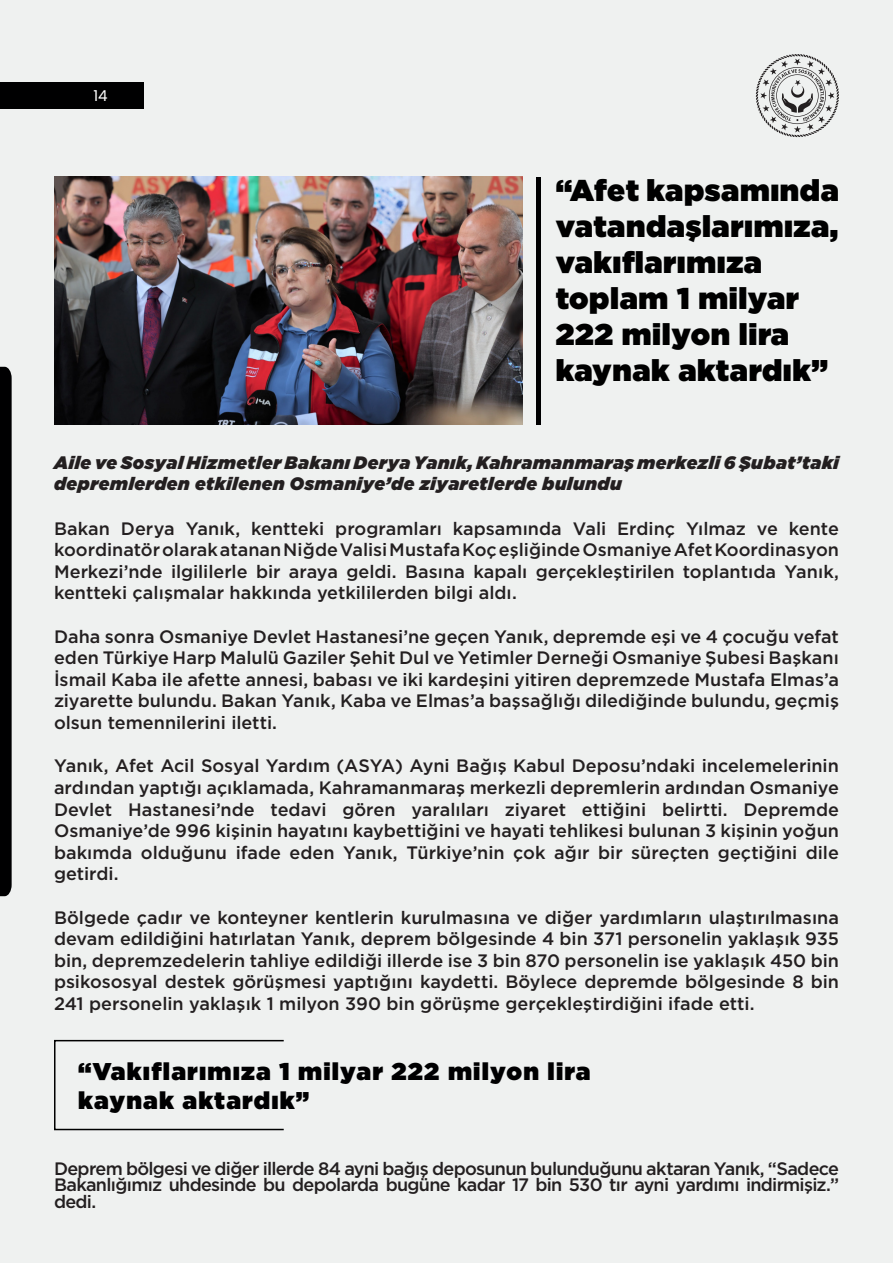
<style>
.page{position:relative;width:893px;height:1263px;background:#eff1f0}
.page>*{position:absolute;margin:0;border:0;box-sizing:border-box;transform-origin:0 0}
.başlık{font:900 30px/36px "Gotham";letter-spacing:.02em;color:#000}
.t1{font:900 24.3px/29.1px "Gotham";letter-spacing:.05em;color:#000001}
.t2{font:500 18px/21.6px "Gotham";color:#231f20;text-align:justify}
.t3{font:italic 900 18px/21.6px "Gotham";letter-spacing:.03em;color:#231f20}
.t4{font:15px "Poppins";color:#fff}
</style>
<div class="page">
<svg style="left:756px;top:54px;width:83px;height:83px"></svg>
<div style="left:0;top:82px;width:143px;height:27px;background:#000001"></div>
<svg style="left:0;top:367px;width:12px;height:529px;background:#080809"></svg>
<img style="left:54px;top:177px;width:468px;height:247px">
<hr style="left:537px;top:177px;width:4px;height:247px;background:#000001">
<div style="left:54px;top:1040px;width:230px;height:90px;border:2px solid #000"></div>
<p class="t4" style="left:93px;top:87px;width:16px">14</p>
<p class="başlık" style="left:556px;top:172px;width:285px">“Afet kapsamında vatandaşlarımıza, vakıflarımıza toplam 1 milyar<br>222 milyon lira kaynak aktardık”</p>
<p class="t3" style="left:54px;top:451px;width:786px">Aile ve Sosyal Hizmetler Bakanı Derya Yanık, Kahramanmaraş merkezli 6 Şubat’taki depremlerden etkilenen Osmaniye’de ziyaretlerde bulundu</p>
<p class="t2" style="left:54px;top:517px;width:786px">Bakan Derya Yanık, kentteki programları kapsamında Vali Erdinç Yılmaz ve kente koordinatör olarak atanan Niğde Valisi Mustafa Koç eşliğinde Osmaniye Afet Koordinasyon Merkezi’nde ilgililerle bir araya geldi. Basına kapalı gerçekleştirilen toplantıda Yanık, kentteki çalışmalar hakkında yetkililerden bilgi aldı.</p>
<p class="t2" style="left:54px;top:625px;width:786px">Daha sonra Osmaniye Devlet Hastanesi’ne geçen Yanık, depremde eşi ve 4 çocuğu vefat eden Türkiye Harp Malulü Gaziler Şehit Dul ve Yetimler Derneği Osmaniye Şubesi Başkanı İsmail Kaba ile afette annesi, babası ve iki kardeşini yitiren depremzede Mustafa Elmas’a ziyarette bulundu. Bakan Yanık, Kaba ve Elmas’a başsağlığı dilediğinde bulundu, geçmiş olsun temennilerini iletti.</p>
<p class="t2" style="left:54px;top:755px;width:786px">Yanık, Afet Acil Sosyal Yardım (ASYA) Ayni Bağış Kabul Deposu’ndaki incelemelerinin ardından yaptığı açıklamada, Kahramanmaraş merkezli depremlerin ardından Osmaniye Devlet Hastanesi’nde tedavi gören yaralıları ziyaret ettiğini belirtti. Depremde Osmaniye’de 996 kişinin hayatını kaybettiğini ve hayati tehlikesi bulunan 3 kişinin yoğun bakımda olduğunu ifade eden Yanık, Türkiye’nin çok ağır bir süreçten geçtiğini dile getirdi.</p>
<p class="t2" style="left:54px;top:906px;width:787px">Bölgede çadır ve konteyner kentlerin kurulmasına ve diğer yardımların ulaştırılmasına devam edildiğini hatırlatan Yanık, deprem bölgesinde 4 bin 371 personelin yaklaşık 935 bin, depremzedelerin tahliye edildiği illerde ise 3 bin 870 personelin ise yaklaşık 450 bin psikososyal destek görüşmesi yaptığını kaydetti. Böylece depremde bölgesinde 8 bin 241 personelin yaklaşık 1 milyon 390 bin görüşme gerçekleştirdiğini ifade etti.</p>
<p class="t1" style="left:78px;top:1057px;width:514px">“Vakıflarımıza 1 milyar 222 milyon lira kaynak aktardık”</p>
<p class="t2" style="left:54px;top:1160px;width:786px;line-height:16.5px">Deprem bölgesi ve diğer illerde 84 ayni bağış deposunun bulunduğunu aktaran Yanık, “Sadece Bakanlığımız uhdesinde bu depolarda bugüne kadar 17 bin 530 tır ayni yardımı indirmişiz.” dedi.</p>
</div>
